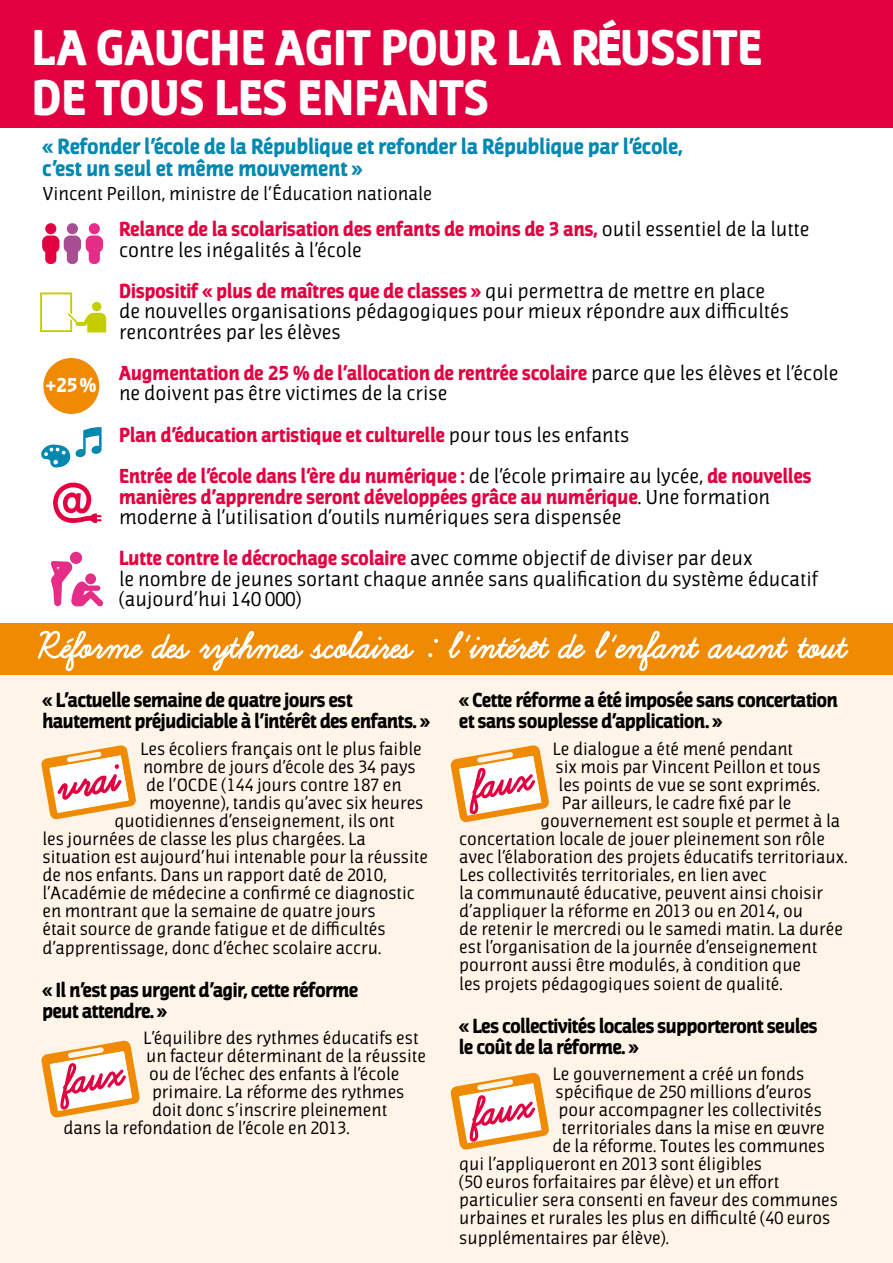
<style>
.page{position:relative;width:893px;height:1263px;background:#fff}
.page>*{position:absolute;margin:0;border:0;box-sizing:border-box;transform-origin:0 0}
.t1{font:700 48px "Jaures";color:#fff}
.t2{font:700 21px/21.8px "Jaures";color:#0088b1}
.t3{font:19.5px/20.2px "Jaures";color:#000}
.t4{font:700 19.5px/21px "Jaures";letter-spacing:-.02em;color:#000}
.t5{font:700 19.5px/41.5px "Jaures";color:#e20040}
.t6{font:700 19.5px "Jaures";color:#fff}
.t7{font:18px "Jaures";color:#000}
.t8{font:17.25px "Jaures";color:#000}
.s1{font-weight:700;color:#e20040}
.s2{font-weight:400;color:#000}
</style>
<div class="page">
<div style="left:0;top:0;width:893px;height:127px;background:#e20040"></div>
<svg style="left:600px;top:20px;width:20px;height:45px"></svg>
<div style="left:0;top:623px;width:893px;height:52px;background:#f08a00"></div>
<div style="left:0;top:675px;width:893px;height:588px;background:#fff4e8"></div>
<svg style="left:199px;top:630px;width:215px;height:41px"></svg>
<svg style="left:428px;top:638px;width:11px;height:20px"></svg>
<svg style="left:558px;top:634px;width:28px;height:25px"></svg>
<svg style="left:707px;top:637px;width:81px;height:22px"></svg>
<svg style="left:797px;top:637px;width:52px;height:22px"></svg>
<svg style="left:595px;top:630px;width:105px;height:42px"></svg>
<svg style="left:448px;top:630px;width:102px;height:29px"></svg>
<div style="left:67px;top:223px;width:11px;height:11px;background:#a64d94;border-radius:50%"></div>
<div style="left:89px;top:223px;width:11px;height:11px;background:#e52d87;border-radius:50%"></div>
<div style="left:45px;top:223px;width:11px;height:11px;background:#e20040;border-radius:50%"></div>
<svg style="left:42px;top:236px;width:61px;height:28px"></svg>
<svg style="left:40px;top:292px;width:66px;height:40px"></svg>
<div style="left:43px;top:358px;width:56px;height:56px;background:#f08a00;border-radius:50%"></div>
<svg style="left:41px;top:427px;width:61px;height:40px"></svg>
<svg style="left:53px;top:483px;width:49px;height:40px"></svg>
<div style="left:70px;top:552px;width:12px;height:12px;background:#e52d87;border-radius:50%"></div>
<svg style="left:37px;top:561px;width:154px;height:111px"></svg>
<svg style="left:41px;top:745px;width:95px;height:75px"></svg>
<svg style="left:41px;top:1040px;width:99px;height:78px"></svg>
<svg style="left:450px;top:745px;width:99px;height:77px"></svg>
<svg style="left:450px;top:1072px;width:99px;height:78px"></svg>
<h1 class="t1" style="left:32px;top:19px;width:94px">la gauche</h1>
<h1 class="t1" style="left:276px;top:19px;width:135px">agi t pour</h1>
<h1 class="t1" style="left:507px;top:19px;width:253px">la r ussite</h1>
<h1 class="t1" style="left:32px;top:69px;width:458px">de tous les enfants</h1>
<p class="t2" style="left:43px;top:136px;width:642px">« Refonder l’école de la République et refonder la République par l’école, c’est un seul et même mouvement »</p>
<p class="t7" style="left:43px;top:184px;width:391px">Vincent Peillon, ministre de l’Éducation nationale</p>
<p class="t6" style="left:46px;top:373px;width:52px">+25%</p>
<p class="t3" style="left:119px;top:220px;width:692px"><span class="s1">Relance de la scolarisation des enfants de moins de 3 ans,</span> outil essentiel de la lutte contre les inégalités à l’école</p>
<p class="t3" style="left:119px;top:281px;width:671px"><span class="s1">Dispositif « plus de maîtres que de classes »</span> qui permettra de mettre en place de nouvelles organisations pédagogiques pour mieux répondre aux difficultés rencontrées par les élèves</p>
<p class="t3" style="left:119px;top:363px;width:721px"><span class="s1">Augmentation de 25 % de l’allocation de rentrée scolaire</span> parce que les élèves et l’école ne doivent pas être victimes de la crise</p>
<p class="t5" style="left:119px;top:414px;width:694px">Plan d’éducation artistique et culturelle <span class="s2">pour tous les enfants<br></span>Entrée de l’école dans l’ère du numérique : <span class="s2">de l’école primaire au lycée,</span> de nouvelles</p>
<p class="t3" style="left:119px;top:487px;width:653px"><span class="s1">manières d’apprendre seront développées grâce au numérique</span>. Une formation moderne à l’utilisation d’outils numériques sera dispensée</p>
<p class="t3" style="left:119px;top:549px;width:700px"><span class="s1">Lutte contre le décrochage scolaire</span> avec comme objectif de diviser par deux<br>le nombre de jeunes sortant chaque année sans qualification du système éducatif (aujourd’hui 140 000)</p>
<p class="t4" style="left:43px;top:690px;width:389px">« L’actuelle semaine de quatre jours est hautement préjudiciable à l’intérêt des enfants. »</p>
<p class="t8" style="left:140px;top:739px;width:283px">Les écoliers français ont le plus faible</p>
<p class="t8" style="left:143px;top:757px;width:274px">nombre de jours d’école des 34 pays</p>
<p class="t8" style="left:146px;top:775px;width:257px">de l’OCDE (144 jours contre 187 en</p>
<p class="t8" style="left:149px;top:793px;width:276px">moyenne), tandis qu’avec six heures</p>
<p class="t8" style="left:115px;top:811px;width:282px">quotidiennes d’enseignement, ils ont</p>
<p class="t8" style="left:43px;top:829px;width:325px">les journées de classe les plus chargées. La</p>
<p class="t8" style="left:43px;top:847px;width:387px">situation est aujourd’hui intenable pour la réussite</p>
<p class="t8" style="left:43px;top:865px;width:346px">de nos enfants. Dans un rapport daté de 2010,</p>
<p class="t8" style="left:43px;top:883px;width:374px">l’Académie de médecine a confirmé ce diagnostic</p>
<p class="t8" style="left:43px;top:901px;width:335px">en montrant que la semaine de quatre jours</p>
<p class="t8" style="left:43px;top:919px;width:345px">était source de grande fatigue et de difficultés</p>
<p class="t8" style="left:43px;top:939px;width:340px">d’apprentissage, donc d’échec scolaire accru.</p>
<p class="t4" style="left:43px;top:979px;width:317px">« Il n’est pas urgent d’agir, cette réforme peut attendre. »</p>
<p class="t8" style="left:143px;top:1029px;width:277px">L’équilibre des rythmes éducatifs est</p>
<p class="t8" style="left:146px;top:1047px;width:281px">un facteur déterminant de la réussite</p>
<p class="t8" style="left:149px;top:1065px;width:252px">ou de l’échec des enfants à l’école</p>
<p class="t8" style="left:152px;top:1083px;width:254px">primaire. La réforme des rythmes</p>
<p class="t8" style="left:152px;top:1101px;width:237px">doit donc s’inscrire pleinement</p>
<p class="t8" style="left:64px;top:1119px;width:287px">dans la refondation de l’école en 2013.</p>
<p class="t4" style="left:459px;top:690px;width:380px">« Cette réforme a été imposée sans concertation et sans souplesse d’application. »</p>
<p class="t8" style="left:553px;top:739px;width:242px">Le dialogue a été mené pendant</p>
<p class="t8" style="left:556px;top:757px;width:267px">six mois par Vincent Peillon et tous</p>
<p class="t8" style="left:559px;top:775px;width:263px">les points de vue se sont exprimés.</p>
<p class="t8" style="left:562px;top:793px;width:231px">Par ailleurs, le cadre fixé par le</p>
<p class="t8" style="left:541px;top:811px;width:301px">gouvernement est souple et permet à la</p>
<p class="t8" style="left:459px;top:829px;width:367px">concertation locale de jouer pleinement son rôle</p>
<p class="t8" style="left:459px;top:847px;width:390px">avec l’élaboration des projets éducatifs territoriaux.</p>
<p class="t8" style="left:459px;top:865px;width:309px">Les collectivités territoriales, en lien avec</p>
<p class="t8" style="left:459px;top:883px;width:365px">la communauté éducative, peuvent ainsi choisir</p>
<p class="t8" style="left:459px;top:901px;width:345px">d’appliquer la réforme en 2013 ou en 2014, ou</p>
<p class="t8" style="left:459px;top:919px;width:385px">de retenir le mercredi ou le samedi matin. La durée</p>
<p class="t8" style="left:459px;top:937px;width:359px">est l’organisation de la journée d’enseignement</p>
<p class="t8" style="left:459px;top:955px;width:343px">pourront aussi être modulés, à condition que</p>
<p class="t8" style="left:459px;top:975px;width:325px">les projets pédagogiques soient de qualité.</p>
<p class="t4" style="left:459px;top:1015px;width:360px">« Les collectivités locales supporteront seules le coût de la réforme. »</p>
<p class="t8" style="left:553px;top:1065px;width:253px">Le gouvernement a créé un fonds</p>
<p class="t8" style="left:556px;top:1083px;width:258px">spécifique de 250 millions d’euros</p>
<p class="t8" style="left:559px;top:1101px;width:265px">pour accompagner les collectivités</p>
<p class="t8" style="left:562px;top:1119px;width:265px">territoriales dans la mise en œuvre</p>
<p class="t8" style="left:553px;top:1137px;width:274px">de la réforme. Toutes les communes</p>
<p class="t8" style="left:459px;top:1155px;width:304px">qui l’appliqueront en 2013 sont éligibles</p>
<p class="t8" style="left:459px;top:1173px;width:322px">(50 euros forfaitaires par élève) et un effort</p>
<p class="t8" style="left:459px;top:1191px;width:380px">particulier sera consenti en faveur des communes</p>
<p class="t8" style="left:459px;top:1209px;width:372px">urbaines et rurales les plus en difficulté (40 euros</p>
<p class="t8" style="left:459px;top:1228px;width:211px">supplémentaires par élève).</p>
</div>
